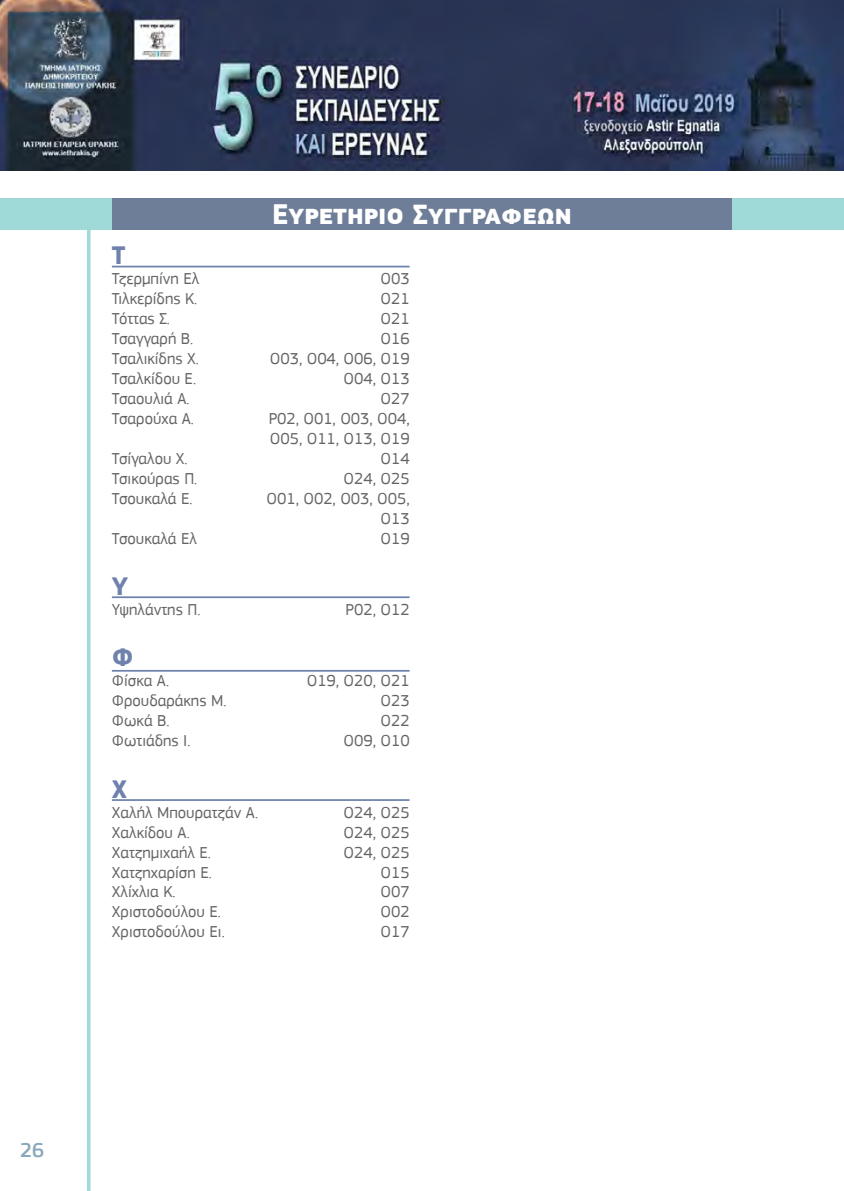
<style>
.page{position:relative;width:844px;height:1191px;background:#fff}
.page>*{position:absolute;margin:0;border:0;box-sizing:border-box;transform-origin:0 0}
.t1{font:700 29.4px "PF Square Sans Pro";color:#fff}
.t2{font:700 26.25px "PF Square Sans Pro";color:#6f82ad}
.t3{font:500 21px "PF Square Sans Pro";color:#88a7bb}
.t4{font:16.62px/19.9px "PF Square Sans Pro";color:#636466}
</style>
<div class="page">
<img style="left:0;top:0;width:843px;height:170px">
<hr style="left:87px;top:230px;width:3px;height:961px;background:#9fdad8">
<div style="left:112px;top:199px;width:619px;height:31px;background:#6e7e98"></div>
<div style="left:731px;top:199px;width:112px;height:31px;background:#9fdad8"></div>
<div style="left:0;top:199px;width:112px;height:31px;background:#9fdad8"></div>
<hr style="left:112px;top:266px;width:297px;height:1px;background:#6f82ad">
<hr style="left:112px;top:596px;width:297px;height:2px;background:#6f82ad">
<hr style="left:112px;top:670px;width:297px;height:1px;background:#6f82ad">
<hr style="left:112px;top:799px;width:297px;height:2px;background:#6f82ad">
<h1 class="t1" style="left:272px;top:197px;width:301px">Ευρετηριο Συγγραφεων</h1>
<h2 class="t2" style="left:112px;top:240px;width:15px">Τ</h2>
<p class="t4" style="left:112px;top:269px;width:89px">Τζερμπίνη Ελ</p>
<p class="t4" style="left:380px;top:269px;width:31px">Ο03</p>
<p class="t4" style="left:112px;top:289px;width:87px">Τιλκερίδης Κ.</p>
<p class="t4" style="left:380px;top:289px;width:31px">Ο21</p>
<p class="t4" style="left:112px;top:309px;width:60px">Τόττας Σ.</p>
<p class="t4" style="left:380px;top:309px;width:31px">Ο21</p>
<p class="t4" style="left:112px;top:328px;width:83px">Τσαγγαρή Β.</p>
<p class="t4" style="left:380px;top:328px;width:31px">Ο16</p>
<p class="t4" style="left:112px;top:348px;width:89px">Τσαλικίδης Χ.</p>
<p class="t4" style="left:270px;top:348px;width:141px">O03, O04, O06, Ο19</p>
<p class="t4" style="left:112px;top:368px;width:86px">Τσαλκίδου Ε.</p>
<p class="t4" style="left:343px;top:368px;width:67px">Ο04, Ο13</p>
<p class="t4" style="left:112px;top:388px;width:79px">Τσαουλιά Α.</p>
<p class="t4" style="left:380px;top:388px;width:31px">Ο27</p>
<p class="t4" style="left:112px;top:408px;width:84px">Τσαρούχα Α.</p>
<p class="t4" style="left:268px;top:408px;width:142px">P02, O01, O03, O04,<br>O05, Ο11, Ο13, Ο19</p>
<p class="t4" style="left:112px;top:448px;width:77px">Τσίγαλου Χ.</p>
<p class="t4" style="left:380px;top:448px;width:31px">Ο14</p>
<p class="t4" style="left:112px;top:468px;width:87px">Τσικούρας Π.</p>
<p class="t4" style="left:343px;top:468px;width:67px">Ο24, Ο25</p>
<p class="t4" style="left:112px;top:488px;width:82px">Τσουκαλά Ε.</p>
<p class="t4" style="left:266px;top:488px;width:144px;text-align:right">O01, O02, O03, O05,<br>Ο13</p>
<p class="t4" style="left:112px;top:528px;width:87px">Τσουκαλά Ελ</p>
<p class="t4" style="left:380px;top:528px;width:31px">Ο19</p>
<h2 class="t2" style="left:112px;top:570px;width:18px">Υ</h2>
<p class="t4" style="left:112px;top:599px;width:90px">Υψηλάντης Π.</p>
<p class="t4" style="left:345px;top:599px;width:65px">P02, Ο12</p>
<h2 class="t2" style="left:112px;top:642px;width:23px">Φ</h2>
<p class="t4" style="left:112px;top:671px;width:59px">Φίσκα Α.</p>
<p class="t4" style="left:307px;top:671px;width:104px">Ο19, Ο20, Ο21</p>
<p class="t4" style="left:112px;top:691px;width:116px">Φρουδαράκης M.</p>
<p class="t4" style="left:380px;top:691px;width:31px">Ο23</p>
<p class="t4" style="left:112px;top:711px;width:59px">Φωκά Β.</p>
<p class="t4" style="left:380px;top:711px;width:31px">Ο22</p>
<p class="t4" style="left:112px;top:731px;width:80px">Φωτιάδης Ι.</p>
<p class="t4" style="left:343px;top:731px;width:67px">O09, O10</p>
<h2 class="t2" style="left:112px;top:773px;width:17px">Χ</h2>
<p class="t4" style="left:112px;top:802px;width:148px">Χαλήλ Μπουρατζάν Α.</p>
<p class="t4" style="left:343px;top:802px;width:67px">Ο24, Ο25</p>
<p class="t4" style="left:112px;top:822px;width:79px">Χαλκίδου Α.</p>
<p class="t4" style="left:343px;top:822px;width:67px">Ο24, Ο25</p>
<p class="t4" style="left:112px;top:842px;width:100px">Χατζημιχαήλ Ε.</p>
<p class="t4" style="left:343px;top:842px;width:67px">Ο24, Ο25</p>
<p class="t4" style="left:112px;top:862px;width:101px">Χατζηχαρίση E.</p>
<p class="t4" style="left:380px;top:862px;width:31px">Ο15</p>
<p class="t4" style="left:112px;top:882px;width:65px">Χλίχλια Κ.</p>
<p class="t4" style="left:380px;top:882px;width:31px">O07</p>
<p class="t4" style="left:112px;top:902px;width:111px">Χριστοδούλου Ε.</p>
<p class="t4" style="left:380px;top:902px;width:31px">O02</p>
<p class="t4" style="left:112px;top:922px;width:114px">Χριστοδούλου Ει.</p>
<p class="t4" style="left:380px;top:922px;width:31px">Ο17</p>
<p class="t3" style="left:20px;top:1138px;width:26px">26</p>
</div>
